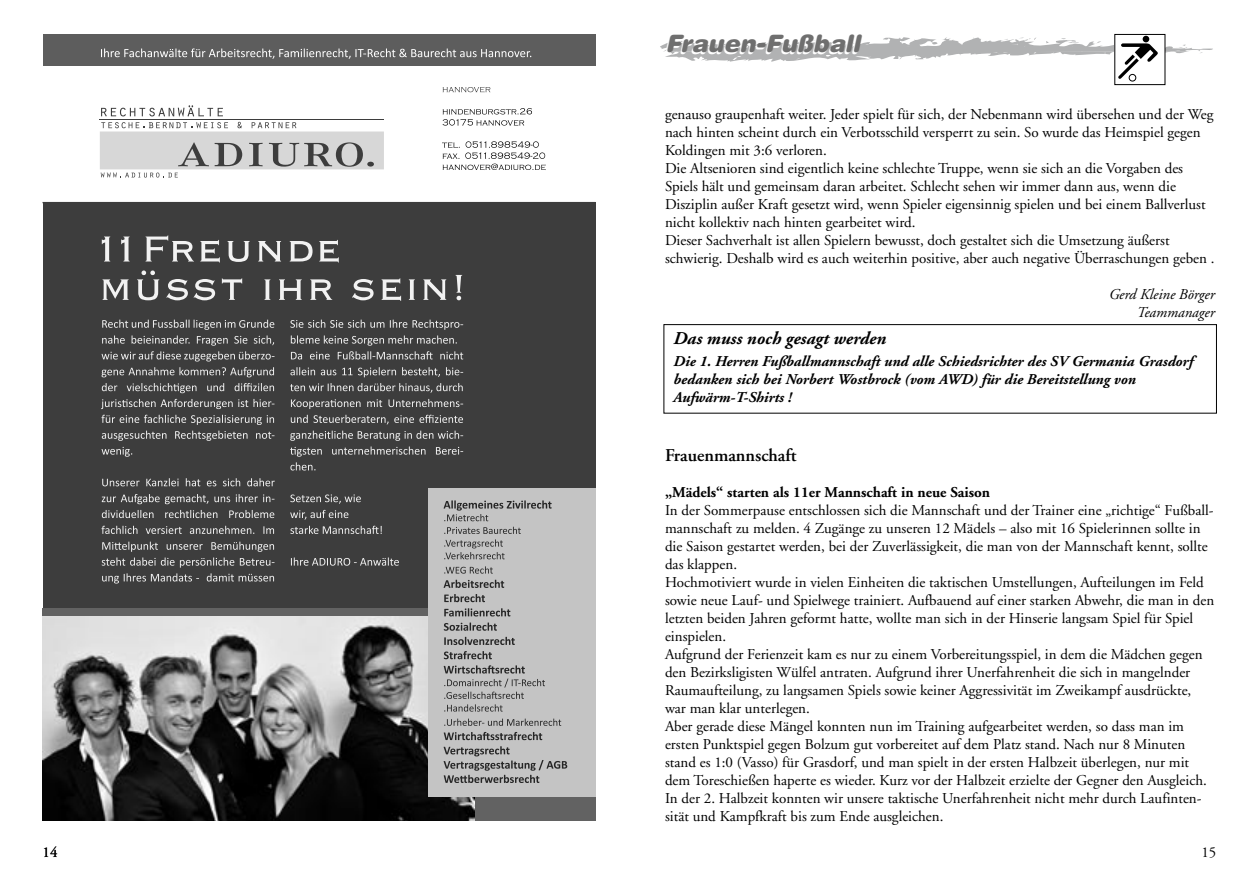
<style>
.page{position:relative;width:1259px;height:893px;background:#fff}
.page>*{position:absolute;margin:0;border:0;box-sizing:border-box;transform-origin:0 0}
.t1{font:italic 900 24px "Helvetica Rounded";color:#6f6f6f}
.t2{font:italic 700 18px "Adobe Garamond";color:#000}
.t3{font:600 18px "Adobe Garamond";color:#000}
.t4{font:15px/18px "Adobe Garamond";color:#000}
.t5{font:italic 700 15px/18px "Adobe Garamond";color:#000}
.t6{font:700 15px "Adobe Garamond";color:#000}
.t7{font:italic 15px/18px "Adobe Garamond";color:#000;text-align:right}
</style>
<div class="page">
<svg style="left:660px;top:35px;width:553px;height:45px"></svg>
<div style="left:1128px;top:74px;width:8px;height:7px;border:1px solid #000;border-radius:50%"></div>
<div style="left:1114px;top:34px;width:51px;height:51px;border:1px solid #000"></div>
<div style="left:663px;top:324px;width:553px;height:90px;border:1px solid #000"></div>
<div style="left:43px;top:34px;width:552px;height:32px;background:#5d5d5d"></div>
<div style="left:43px;top:203px;width:552px;height:413px;background:#3d3d3d"></div>
<hr style="left:43px;top:202px;width:552px;height:1px;background:#3d3d3d">
<svg style="left:291px;top:557px;width:108px;height:9px"></svg>
<svg style="left:290px;top:526px;width:92px;height:8px"></svg>
<svg style="left:290px;top:510px;width:58px;height:10px"></svg>
<svg style="left:290px;top:494px;width:71px;height:10px"></svg>
<svg style="left:290px;top:431px;width:173px;height:39px"></svg>
<svg style="left:291px;top:415px;width:172px;height:9px"></svg>
<svg style="left:291px;top:399px;width:172px;height:10px"></svg>
<svg style="left:290px;top:383px;width:173px;height:10px"></svg>
<svg style="left:290px;top:367px;width:173px;height:10px"></svg>
<svg style="left:290px;top:320px;width:173px;height:39px"></svg>
<svg style="left:102px;top:542px;width:172px;height:41px"></svg>
<svg style="left:101px;top:526px;width:173px;height:8px"></svg>
<svg style="left:102px;top:510px;width:172px;height:8px"></svg>
<svg style="left:102px;top:494px;width:172px;height:10px"></svg>
<svg style="left:102px;top:478px;width:173px;height:8px"></svg>
<svg style="left:102px;top:447px;width:30px;height:10px"></svg>
<svg style="left:102px;top:431px;width:172px;height:10px"></svg>
<svg style="left:101px;top:415px;width:173px;height:10px"></svg>
<svg style="left:101px;top:399px;width:173px;height:10px"></svg>
<svg style="left:102px;top:383px;width:172px;height:10px"></svg>
<svg style="left:102px;top:367px;width:172px;height:10px"></svg>
<svg style="left:102px;top:320px;width:172px;height:41px"></svg>
<svg style="left:442px;top:141px;width:104px;height:29px"></svg>
<svg style="left:442px;top:108px;width:90px;height:18px"></svg>
<svg style="left:442px;top:87px;width:48px;height:5px"></svg>
<div style="left:43px;top:608px;width:552px;height:213px;background:#626262"></div>
<img style="left:43px;top:616px;width:431px;height:205px">
<div style="left:428px;top:488px;width:167px;height:308px;background:#c4c4c4"></div>
<svg style="left:443px;top:746px;width:124px;height:37px"></svg>
<svg style="left:444px;top:732px;width:98px;height:8px"></svg>
<svg style="left:444px;top:719px;width:117px;height:7px"></svg>
<svg style="left:444px;top:665px;width:101px;height:47px"></svg>
<svg style="left:444px;top:651px;width:48px;height:8px"></svg>
<svg style="left:444px;top:637px;width:71px;height:8px"></svg>
<svg style="left:444px;top:622px;width:53px;height:9px"></svg>
<svg style="left:444px;top:608px;width:66px;height:8px"></svg>
<svg style="left:444px;top:594px;width:41px;height:8px"></svg>
<svg style="left:443px;top:580px;width:61px;height:8px"></svg>
<svg style="left:444px;top:566px;width:49px;height:8px"></svg>
<svg style="left:444px;top:527px;width:77px;height:32px"></svg>
<svg style="left:443px;top:500px;width:108px;height:21px"></svg>
<svg style="left:103px;top:270px;width:359px;height:31px"></svg>
<svg style="left:102px;top:235px;width:237px;height:28px"></svg>
<div style="left:100px;top:132px;width:284px;height:37px;background:#d7d7d7"></div>
<hr style="left:100px;top:119px;width:284px;height:1px;background:#3d3d3d">
<svg style="left:101px;top:173px;width:77px;height:5px"></svg>
<svg style="left:178px;top:142px;width:31px;height:24px"></svg>
<svg style="left:215px;top:143px;width:27px;height:23px"></svg>
<svg style="left:249px;top:143px;width:14px;height:23px"></svg>
<svg style="left:269px;top:142px;width:105px;height:25px"></svg>
<svg style="left:101px;top:105px;width:127px;height:23px"></svg>
<svg style="left:237px;top:122px;width:5px;height:6px"></svg>
<svg style="left:252px;top:122px;width:44px;height:6px"></svg>
<svg style="left:101px;top:48px;width:430px;height:11px"></svg>
<h1 class="t1" style="left:665px;top:28px;width:196px">Frauen-Fußball</h1>
<p class="t4" style="left:665px;top:106px;width:551px">genauso graupenhaft weiter. Jeder spielt für sich, der Nebenmann wird übersehen und der Weg nach hinten scheint durch ein Verbotsschild versperrt zu sein. So wurde das Heimspiel gegen Koldingen mit 3:6 verloren.<br>Die Altsenioren sind eigentlich keine schlechte Truppe, wenn sie sich an die Vorgaben des Spiels hält und gemeinsam daran arbeitet. Schlecht sehen wir immer dann aus, wenn die Disziplin außer Kraft gesetzt wird, wenn Spieler eigensinnig spielen und bei einem Ballverlust nicht kollektiv nach hinten gearbeitet wird.<br>Dieser Sachverhalt ist allen Spielern bewusst, doch gestaltet sich die Umsetzung äußerst schwierig. Deshalb wird es auch weiterhin positive, aber auch negative Überraschungen geben .</p>
<p class="t7" style="left:1109px;top:286px;width:107px">Gerd Kleine Börger<br>Teammanager</p>
<p class="t2" style="left:673px;top:328px;width:214px">Das muss noch gesagt werden</p>
<p class="t5" style="left:673px;top:352px;width:521px">Die 1. Herren Fußballmannschaft und alle Schiedsrichter des SV Germania Grasdorf bedanken sich bei Norbert Wostbrock (vom AWD) für die Bereitstellung von<br>Aufwärm-T-Shirts !</p>
<p class="t3" style="left:665px;top:445px;width:133px">Frauenmannschaft</p>
<p class="t6" style="left:665px;top:484px;width:327px">„Mädels“ starten als 11er Mannschaft in neue Saison</p>
<p class="t4" style="left:665px;top:502px;width:551px">In der Sommerpause entschlossen sich die Mannschaft und der Trainer eine „richtige“ Fußball&shy;mannschaft zu melden. 4 Zugänge zu unseren 12 Mädels – also mit 16 Spielerinnen sollte in die Saison gestartet werden, bei der Zuverlässigkeit, die man von der Mannschaft kennt, sollte das klappen.<br>Hochmotiviert wurde in vielen Einheiten die taktischen Umstellungen, Aufteilungen im Feld sowie neue Lauf- und Spielwege trainiert. Aufbauend auf einer starken Abwehr, die man in den letzten beiden Jahren geformt hatte, wollte man sich in der Hinserie langsam Spiel für Spiel einspielen.<br>Aufgrund der Ferienzeit kam es nur zu einem Vorbereitungsspiel, in dem die Mädchen gegen den Bezirksligisten Wülfel antraten. Aufgrund ihrer Unerfahrenheit die sich in mangelnder Raumaufteilung, zu langsamen Spiels sowie keiner Aggressivität im Zweikampf ausdrückte, war man klar unterlegen.<br>Aber gerade diese Mängel konnten nun im Training aufgearbeitet werden, so dass man im ersten Punktspiel gegen Bolzum gut vorbereitet auf dem Platz stand. Nach nur 8 Minuten stand es 1:0 (Vasso) für Grasdorf, und man spielt in der ersten Halbzeit überlegen, nur mit dem Toreschießen haperte es wieder. Kurz vor der Halbzeit erzielte der Gegner den Ausgleich.<br>In der 2. Halbzeit konnten wir unsere taktische Unerfahrenheit nicht mehr durch Laufinten&shy;sität und Kampfkraft bis zum Ende ausgleichen.</p>
<p class="t4" style="left:43px;top:844px;width:16px">14</p>
<p class="t4" style="left:1201px;top:844px;width:16px">15</p>
</div>
